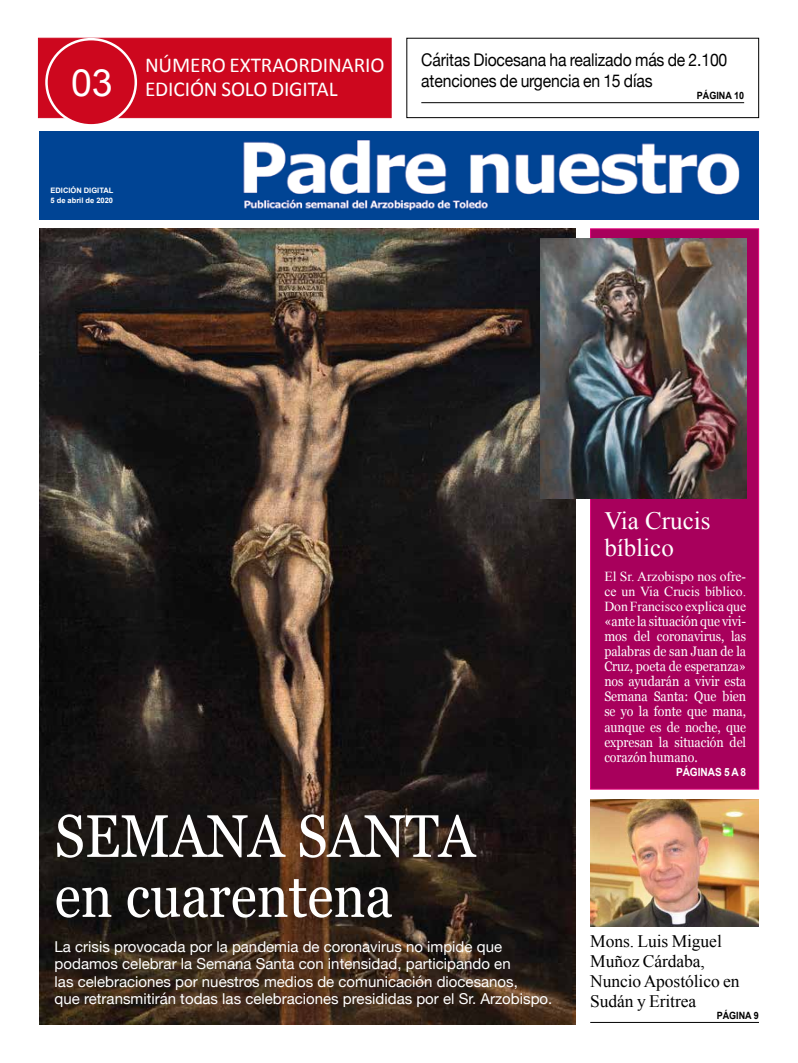
<style>
.page{position:relative;width:798px;height:1063px;background:#fff}
.page>*{position:absolute;margin:0;border:0;box-sizing:border-box;transform-origin:0 0}
.t1{font:60px/60px "Georgia";color:#fff;scale:.9 1}
.t2{font:37.5px "Arial";color:#fff}
.t3{font:25px/27.5px "Times New Roman";color:#fff}
.t4{font:21.25px/23.8px "Calibri";letter-spacing:-.005em;color:#fff}
.t5{font:17.5px/21px "Helvetica Neue";letter-spacing:-.01em;color:#000;scale:.9 1}
.t6{font:17.5px/20px "Times New Roman";letter-spacing:-.005em;color:#000}
.t7{font:15px/17.5px "Helvetica Neue";color:#fff}
.t8{font:13.75px/15px "Georgia";letter-spacing:-.005em;color:#fff;text-align:justify;scale:.9 1}
.t9{font:13.75px/15px "Times New Roman";letter-spacing:-.005em;color:#fff;text-align:justify}
.t10{font:700 11.25px "Arial";letter-spacing:-.005em;color:#fff;scale:.9 1}
.t11{font:700 10px "Arial";color:#000;scale:.9 1}
.t12{font:700 7.5px/10px "Arial";color:#fff}
</style>
<div class="page">
<div style="left:590px;top:229px;width:168px;height:560px;background:#a8005c;border:1px solid #e2007a"></div>
<div style="left:38px;top:38px;width:353px;height:80px;background:#cd071e;border:1px solid #cd071e"></div>
<img style="left:39px;top:131px;width:719px;height:89px">
<hr style="left:421px;top:102px;width:322px;height:1px;background:#000">
<div style="left:406px;top:38px;width:352px;height:80px;border:1px solid #000"></div>
<div style="left:46px;top:39px;width:90px;height:86px;background:#cd071e;border-radius:50%"></div>
<div style="left:45px;top:38px;width:92px;height:89px;border:2px solid #fff;border-radius:50%"></div>
<img style="left:39px;top:229px;width:536px;height:795px">
<img style="left:540px;top:239px;width:205px;height:260px">
<img style="left:590px;top:800px;width:168px;height:126px">
<hr style="left:590px;top:1022px;width:168px;height:1px;background:#000">
<h2 class="t2" style="left:71px;top:58px;width:43px">03</h2>
<h3 class="t4" style="left:145px;top:53px;width:241px">NÚMERO EXTRAORDINARIO<br>EDICIÓN SOLO DIGITAL</h3>
<p class="t12" style="left:50px;top:186px;width:64px">EDICIÓN DIGITAL<br>5 de abril de 2020</p>
<p class="t5" style="left:421px;top:50px;width:341px">Cáritas Diocesana ha realizado más de 2.100 atenciones de urgencia en 15 días</p>
<p class="t11" style="left:696px;top:89px;width:54px">PÁGINA 10</p>
<h3 class="t3" style="left:604px;top:506px;width:108px">Via Crucis bíblico</h3>
<p class="t9" style="left:604px;top:569px;width:143px">El Sr. Arzobispo nos ofre&shy;ce un Via Crucis bíblico.<br>Don Francisco explica que</p>
<p class="t8" style="left:604px;top:614px;width:159px">«ante la situación que vivi&shy;mos del coronavirus, las palabras de san Juan de la Cruz, poeta de esperanza» nos ayudarán a vivir esta Semana Santa: Que bien se yo la fonte que mana, aunque es de noche, que expresan la situación del corazón humano.</p>
<p class="t10" style="left:675px;top:765px;width:79px">PÁGINAS 5 A 8</p>
<h1 class="t1" style="left:55px;top:804px;width:468px">SEMANA SANTA en cuarentena</h1>
<p class="t7" style="left:55px;top:939px;width:499px">La crisis provocada por la pandemia de coronavirus no impide que podamos celebrar la Semana Santa con intensidad, participando en<br>las celebraciones por nuestros medios de comunicación diocesanos,<br>que retransmitirán todas las celebraciones presididas por el Sr. Arzobispo.</p>
<p class="t6" style="left:590px;top:930px;width:151px">Mons. Luis Miguel<br>Muñoz Cárdaba,<br>Nuncio Apostólico en<br>Sudán y Eritrea</p>
<p class="t11" style="left:716px;top:1008px;width:48px">PÁGINA 9</p>
</div>
